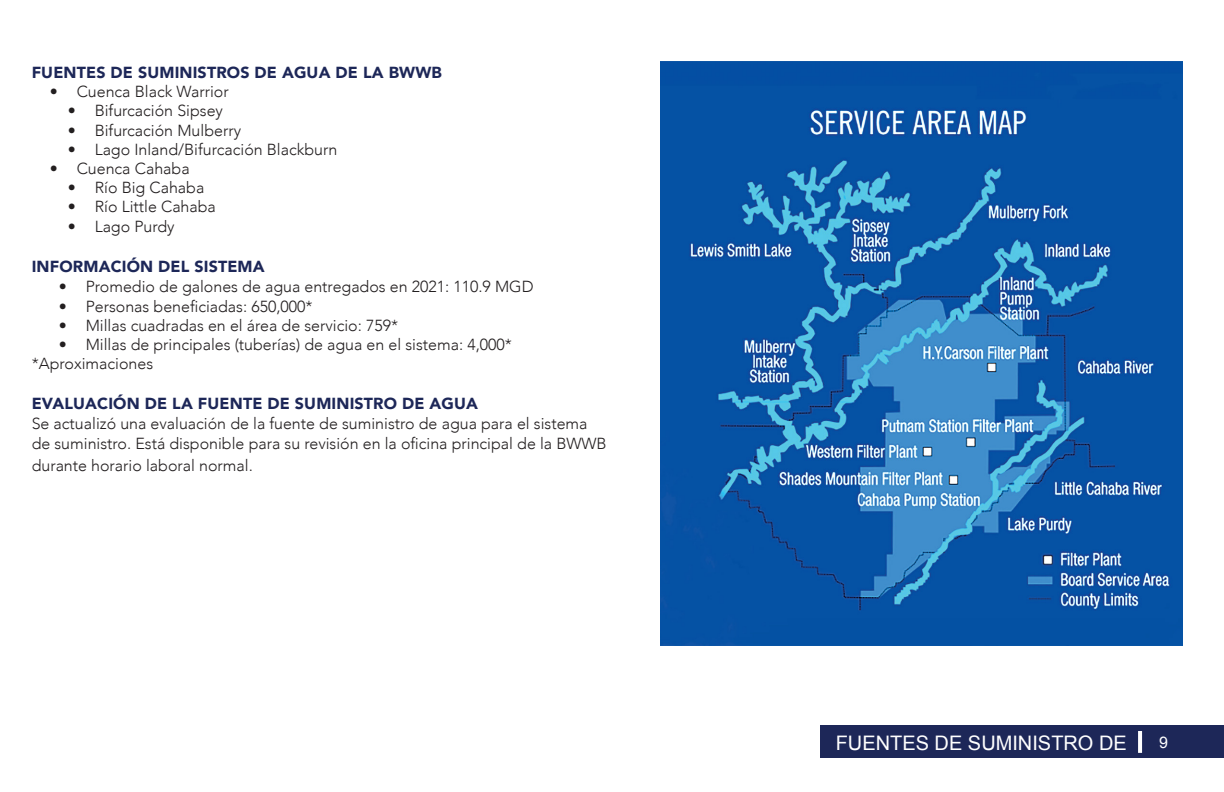
<style>
.page{position:relative;width:1224px;height:792px;background:#fff}
.page>*{position:absolute;margin:0;border:0;box-sizing:border-box;transform-origin:0 0}
.t1{font:20px "Arial";color:#fff}
.t2{font:300 16px/20px "Avenir";color:#231f20}
.BC_table{font:900 16px "Avenir";letter-spacing:.01em;color:#1d2758}
.t3{font:16px "Arial";color:#fff}
</style>
<div class="page">
<div style="left:821px;top:726px;width:403px;height:32px;background:#1d2758"></div>
<svg style="left:1138px;top:731px;width:4px;height:22px"></svg>
<img style="left:660px;top:62px;width:523px;height:584px">
<p class="BC_table" style="left:32px;top:59px;width:412px">FUENTES DE SUMINISTROS DE AGUA DE LA BWWB</p>
<p class="t2" style="left:50px;top:82px;width:181px">• Cuenca Black Warrior</p>
<p class="t2" style="left:68px;top:101px;width:157px">• Bifurcación Sipsey</p>
<p class="t2" style="left:68px;top:120px;width:175px">• Bifurcación Mulberry</p>
<p class="t2" style="left:68px;top:139px;width:271px">• Lago Inland/Bifurcación Blackburn</p>
<p class="t2" style="left:50px;top:158px;width:141px">• Cuenca Cahaba</p>
<p class="t2" style="left:68px;top:178px;width:138px">• Río Big Cahaba</p>
<p class="t2" style="left:68px;top:197px;width:150px">• Río Little Cahaba</p>
<p class="t2" style="left:68px;top:216px;width:109px">• Lago Purdy</p>
<p class="BC_table" style="left:32px;top:252px;width:235px">INFORMACIÓN DEL SISTEMA</p>
<p class="t2" style="left:59px;top:277px;width:476px">• Promedio de galones de agua entregados en 2021: 110.9 MGD</p>
<p class="t2" style="left:59px;top:296px;width:255px">• Personas beneficiadas: 650,000*</p>
<p class="t2" style="left:59px;top:315px;width:341px">• Millas cuadradas en el área de servicio: 759*</p>
<p class="t2" style="left:59px;top:334px;width:455px">• Millas de principales (tuberías) de agua en el sistema: 4,000*</p>
<p class="t2" style="left:32px;top:354px;width:123px">*Aproximaciones</p>
<p class="BC_table" style="left:32px;top:390px;width:448px">EVALUACIÓN DE LA FUENTE DE SUMINISTRO DE AGUA</p>
<p class="t2" style="left:32px;top:414px;width:577px">Se actualizó una evaluación de la fuente de suministro de agua para el sistema de suministro. Está disponible para su revisión en la oficina principal de la BWWB</p>
<p class="t2" style="left:32px;top:455px;width:223px">durante horario laboral normal.</p>
<p class="t1" style="left:836px;top:729px;width:293px">FUENTES DE SUMINISTRO DE</p>
<p class="t3" style="left:1159px;top:732px;width:10px">9</p>
</div>
